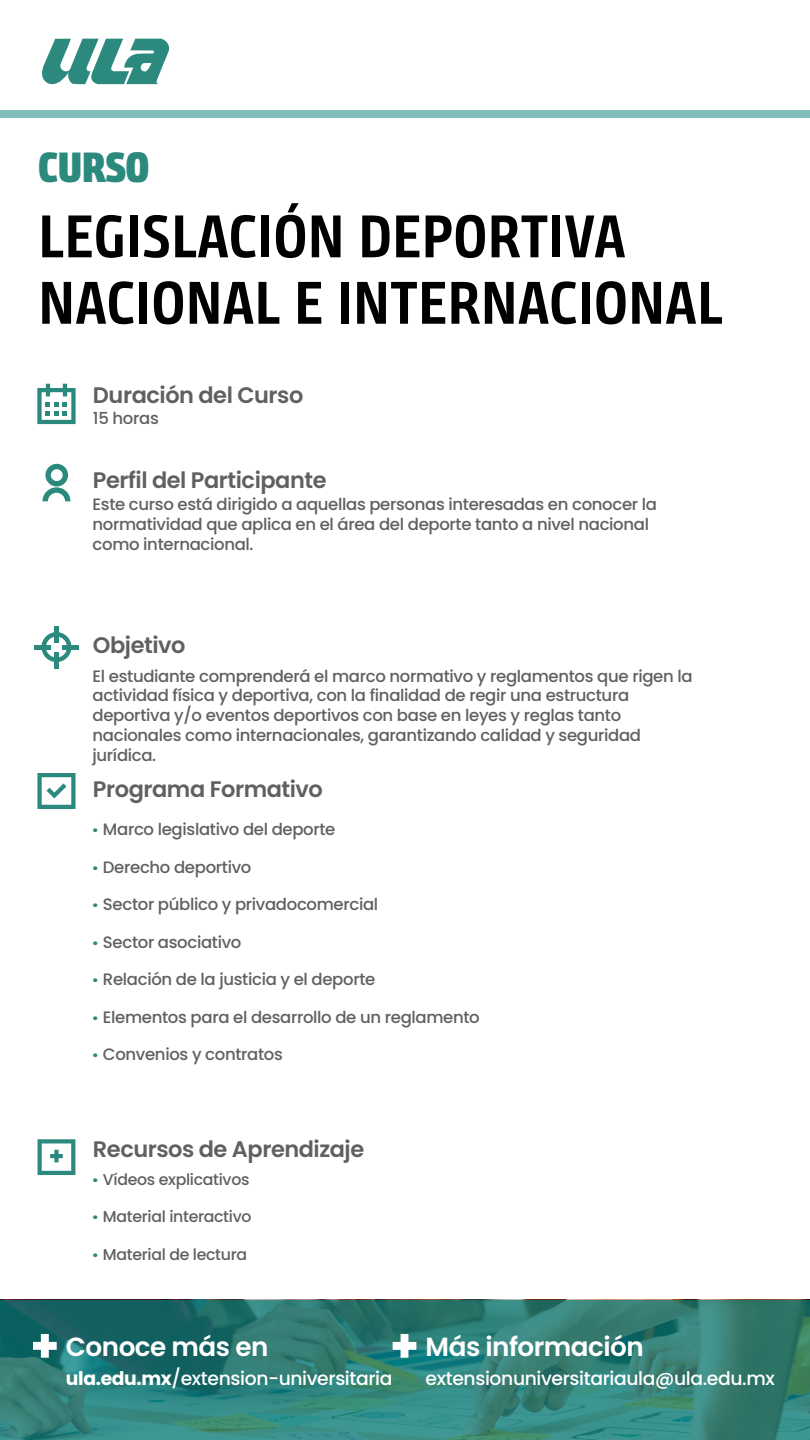
<style>
.page{position:relative;width:810px;height:1440px;background:#fff}
.page>*{position:absolute;margin:0;border:0;box-sizing:border-box;transform-origin:0 0}
.t1{font:700 60px/66.4px "Bunday Sans";color:#000}
.t2{font:800 42.22px "Bunday Sans";letter-spacing:-.02em;color:#2b897e}
.t3{font:600 26.25px "Poppins";letter-spacing:-.02em;color:#fff}
.t4{font:600 22.5px "Poppins";letter-spacing:-.02em;color:#606060}
.t5{font:500 18.75px "Poppins";letter-spacing:-.02em;color:#fff}
.t6{font:500 16.5px/19.8px "Poppins";letter-spacing:-.02em;color:#606060}
.t7{font:500 15.75px "Poppins";letter-spacing:-.02em;color:#606060}
.s1{font-weight:900;color:#2b897e}
.s2{font-weight:900;font-size:16.5px;color:#2b897e}
.s3{font-weight:700}
</style>
<div class="page">
<svg style="left:0;top:1300px;width:810px;height:140px;background:#2f7d76"></svg>
<div style="left:0;top:110px;width:810px;height:8px;background:#80bfbc"></div>
<svg style="left:42px;top:39px;width:127px;height:45px"></svg>
<svg style="left:37px;top:384px;width:39px;height:40px"></svg>
<svg style="left:42px;top:464px;width:28px;height:37px"></svg>
<svg style="left:41px;top:632px;width:30px;height:30px"></svg>
<div style="left:54px;top:626px;width:5px;height:16px;background:#2b897e"></div>
<hr style="left:62px;top:645px;width:17px;height:4px;background:#2b897e">
<div style="left:54px;top:652px;width:5px;height:16px;background:#2b897e"></div>
<div style="left:34px;top:645px;width:17px;height:5px;background:#2b897e"></div>
<svg style="left:37px;top:773px;width:39px;height:36px"></svg>
<svg style="left:38px;top:1139px;width:37px;height:36px"></svg>
<svg style="left:33px;top:1334px;width:24px;height:24px"></svg>
<svg style="left:393px;top:1334px;width:23px;height:24px"></svg>
<h2 class="t2" style="left:38px;top:142px;width:113px">CURSO</h2>
<h1 class="t1" style="left:38px;top:203px;width:686px">LEGISLACIÓN DEPORTIVA<br>NACIONAL E INTERNACIONAL</h1>
<h3 class="t4" style="left:93px;top:382px;width:212px">Duración del Curso</h3>
<p class="t6" style="left:93px;top:408px;width:67px">15 horas</p>
<h3 class="t4" style="left:93px;top:467px;width:235px">Perfil del Participante</h3>
<p class="t6" style="left:93px;top:495px;width:566px">Este curso está dirigido a aquellas personas interesadas en conocer la normatividad que aplica en el área del deporte tanto a nivel nacional como internacional.</p>
<h3 class="t4" style="left:93px;top:632px;width:94px">Objetivo</h3>
<p class="t6" style="left:93px;top:666px;width:602px">El estudiante comprenderá el marco normativo y reglamentos que rigen la actividad física y deportiva, con la finalidad de regir una estructura deportiva y/o eventos deportivos con base en leyes y reglas tanto nacionales como internacionales, garantizando calidad y seguridad jurídica.</p>
<h3 class="t4" style="left:93px;top:776px;width:232px">Programa Formativo</h3>
<p class="t6" style="left:93px;top:820px;width:244px"><span class="s1">·</span> Marco legislativo del deporte</p>
<p class="t6" style="left:93px;top:857px;width:160px"><span class="s1">·</span> Derecho deportivo</p>
<p class="t6" style="left:93px;top:895px;width:287px"><span class="s1">·</span> Sector público y privadocomercial</p>
<p class="t6" style="left:93px;top:932px;width:150px"><span class="s1">·</span> Sector asociativo</p>
<p class="t6" style="left:93px;top:970px;width:284px"><span class="s1">·</span> Relación de la justicia y el deporte</p>
<p class="t6" style="left:93px;top:1007px;width:389px"><span class="s1">·</span> Elementos para el desarrollo de un reglamento</p>
<p class="t6" style="left:93px;top:1045px;width:192px"><span class="s1">·</span> Convenios y contratos</p>
<h3 class="t4" style="left:93px;top:1136px;width:273px">Recursos de Aprendizaje</h3>
<p class="t7" style="left:93px;top:1170px;width:158px"><span class="s2">·</span> Vídeos explicativos</p>
<p class="t7" style="left:93px;top:1208px;width:160px"><span class="s2">·</span> Material interactivo</p>
<p class="t7" style="left:93px;top:1245px;width:156px"><span class="s2">·</span> Material de lectura</p>
<h3 class="t3" style="left:66px;top:1331px;width:204px">Conoce más en</h3>
<p class="t5" style="left:66px;top:1367px;width:328px"><span class="s3">ula.edu.mx</span>/extension-universitaria</p>
<h3 class="t3" style="left:426px;top:1331px;width:220px">Más información</h3>
<p class="t5" style="left:426px;top:1367px;width:351px">extensionuniversitariaula@ula.edu.mx</p>
</div>
